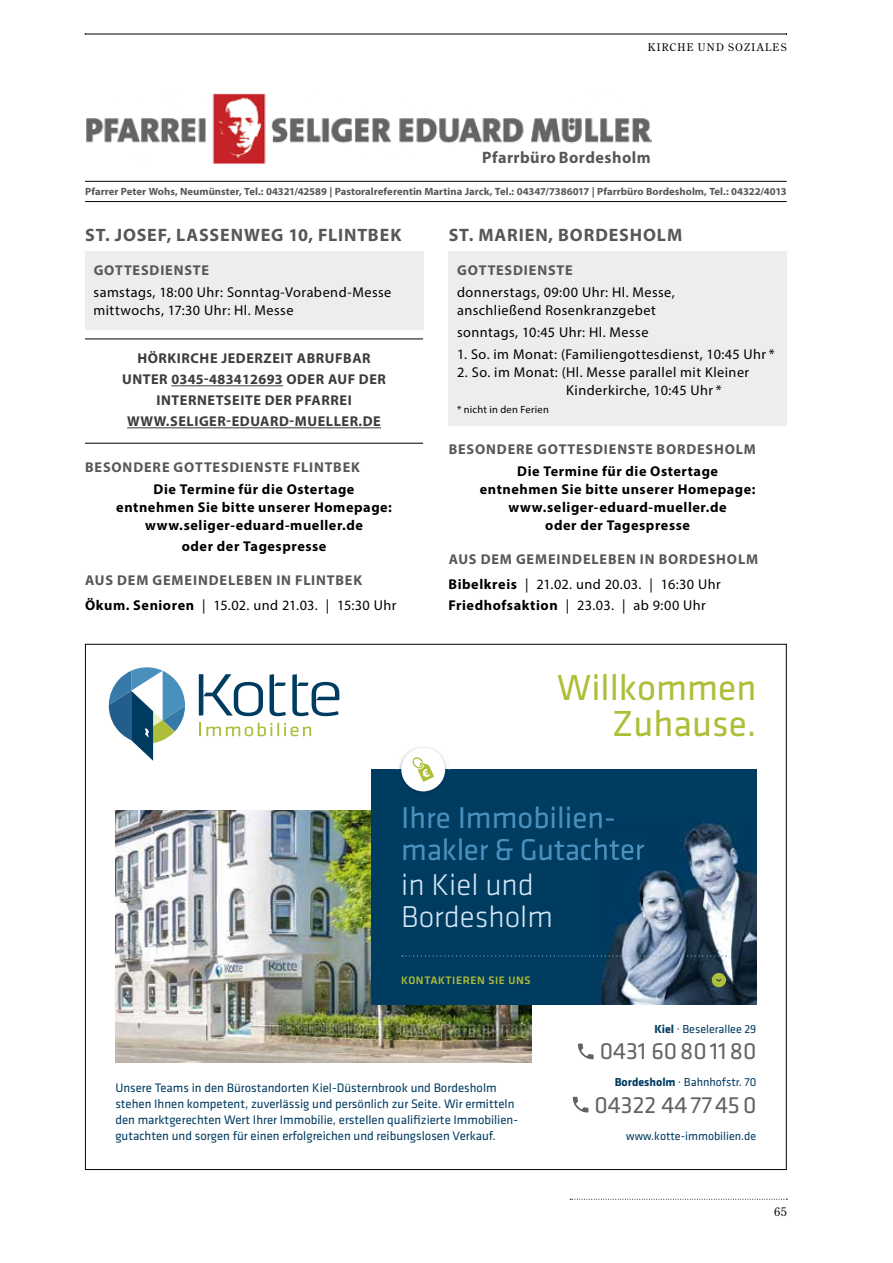
<style>
.page{position:relative;width:893px;height:1263px;background:#fff}
.page>*{position:absolute;margin:0;border:0;box-sizing:border-box;transform-origin:0 0}
.t1{font:37.5px/35.5px "Klavika Regular TF";color:#aebe38;text-align:right}
.t2{font:31.2px/31.5px "Klavika Basic";letter-spacing:-.01em;color:#4a90bd}
.t3{font:300 31.2px/31.5px "Klavika Basic";color:#d4e5f4}
.t4{font:24.3px "Klavika Basic";color:#646363}
.t5{font:700 18px "Myriad Pro";letter-spacing:.045em;color:#575756}
.t6{font:700 16.5px "Myriad Pro";letter-spacing:.025em;color:#575756}
.t7{font:14.25px/18px "Myriad Pro";letter-spacing:.03em;color:#000}
.t8{font:700 14.25px/25.2px "Myriad Pro";letter-spacing:.06em;color:#575756}
.t9{font:700 14.25px/18px "Myriad Pro";letter-spacing:.04em;color:#000;text-align:center}
.t10{font:700 14.25px/21px "Myriad Pro";letter-spacing:.04em;color:#3c3c3b;text-align:center}
.t11{font:14.25px "Klavika Basic";color:#003b60}
.t12{font:12.75px/15.9px "Klavika Basic";color:#003b60}
.t13{font:12px "Klavika Basic";color:#003b60}
.t14{font:12px "Century Old Style Std";color:#000}
.t15{font:500 11.25px "Klavika Basic";letter-spacing:.05em;color:#aebe38}
.t16{font:700 10.5px "Myriad Pro";color:#575756}
.t17{font:10.5px "Century Old Style Std";letter-spacing:.125em;color:#000}
.t18{font:10.5px "Myriad Pro";letter-spacing:.025em;color:#000}
.s1{color:#000}
.s2{font-weight:400;color:#000}
.s3{font-weight:700}
</style>
<div class="page">
<hr style="left:85px;top:34px;width:701px;height:1px;background:#000">
<svg style="left:570px;top:1199px;width:217px;height:1px"></svg>
<img style="left:115px;top:811px;width:416px;height:252px">
<svg style="left:199px;top:722px;width:112px;height:14px"></svg>
<svg style="left:199px;top:674px;width:64px;height:42px"></svg>
<svg style="left:270px;top:674px;width:16px;height:42px"></svg>
<svg style="left:292px;top:674px;width:47px;height:42px"></svg>
<svg style="left:109px;top:667px;width:76px;height:94px"></svg>
<div style="left:371px;top:769px;width:385px;height:236px;background:#003b60"></div>
<img style="left:399px;top:747px;width:48px;height:45px">
<div style="left:401px;top:747px;width:44px;height:44px;background:#fff;border-radius:50%"></div>
<svg style="left:412px;top:757px;width:22px;height:25px"></svg>
<img style="left:599px;top:823px;width:157px;height:182px">
<img style="left:599px;top:819px;width:15px;height:9px">
<img style="left:595px;top:838px;width:49px;height:22px">
<svg style="left:402px;top:955px;width:324px;height:2px"></svg>
<div style="left:712px;top:973px;width:14px;height:14px;background:#aebe38;border-radius:50%"></div>
<svg style="left:578px;top:1043px;width:16px;height:16px"></svg>
<svg style="left:573px;top:1097px;width:15px;height:15px"></svg>
<hr style="left:85px;top:181px;width:702px;height:1px;background:#000">
<hr style="left:85px;top:201px;width:702px;height:1px;background:#000">
<hr style="left:171px;top:385px;width:112px;height:1px;background:#3c3c3b">
<hr style="left:127px;top:427px;width:254px;height:1px;background:#3c3c3b">
<hr style="left:85px;top:443px;width:338px;height:1px;background:#000">
<hr style="left:85px;top:339px;width:338px;height:1px;background:#000">
<div style="left:85px;top:251px;width:338px;height:79px;background:#ededed"></div>
<img style="left:86px;top:94px;width:565px;height:69px">
<div style="left:449px;top:251px;width:338px;height:175px;background:#ededed"></div>
<p class="t17" style="left:648px;top:40px;width:140px">KIRCHE UND SOZIALES</p>
<p class="t6" style="left:482px;top:147px;width:170px">Pfarrbüro Bordesholm</p>
<p class="t16" style="left:85px;top:185px;width:703px">Pfarrer Peter Wohs, Neumünster, Tel.: 04321/42589 | Pastoralreferentin Martina Jarck, Tel.: 04347/7386017 | Pfarrbüro Bordesholm, Tel.: 04322/4013</p>
<p class="t5" style="left:85px;top:223px;width:318px">ST. JOSEF, LASSENWEG 10, FLINTBEK</p>
<p class="t5" style="left:449px;top:223px;width:235px">ST. MARIEN, BORDESHOLM</p>
<p class="t8" style="left:94px;top:257px;width:117px">GOTTESDIENSTE</p>
<p class="t7" style="left:94px;top:283px;width:299px">samstags, 18:00 Uhr: Sonntag-Vorabend-Messe mittwochs, 17:30 Uhr: Hl. Messe</p>
<p class="t10" style="left:122px;top:348px;width:265px">HÖRKIRCHE JEDERZEIT ABRUFBAR<br>UNTER 0345-483412693 ODER AUF DER<br>INTERNETSEITE DER PFARREI<br>WWW.SELIGER-EDUARD-MUELLER.DE</p>
<p class="t8" style="left:85px;top:454px;width:276px">BESONDERE GOTTESDIENSTE FLINTBEK</p>
<p class="t9" style="left:116px;top:480px;width:277px">Die Termine für die Ostertage entnehmen Sie bitte unserer Homepage: www.seliger-eduard-mueller.de</p>
<p class="t9" style="left:182px;top:537px;width:146px">oder der Tagespresse</p>
<p class="t8" style="left:85px;top:567px;width:313px">AUS DEM GEMEINDELEBEN IN FLINTBEK<br><span class="s1">Ökum. Senioren</span> <span class="s2">| 15.02. und 21.03. | 15:30 Uhr</span></p>
<p class="t8" style="left:457px;top:257px;width:117px">GOTTESDIENSTE</p>
<p class="t7" style="left:457px;top:283px;width:219px">donnerstags, 09:00 Uhr: Hl. Messe, anschließend Rosenkranzgebet</p>
<p class="t7" style="left:457px;top:323px;width:193px">sonntags, 10:45 Uhr: Hl. Messe</p>
<p class="t7" style="left:457px;top:345px;width:319px">1. So. im Monat: (Familiengottesdienst, 10:45 Uhr *</p>
<p class="t7" style="left:566px;top:363px;width:185px;text-indent:-109px">2. So. im Monat: (Hl. Messe parallel mit Kleiner<br>Kinderkirche, 10:45 Uhr *</p>
<p class="t18" style="left:457px;top:403px;width:93px">* nicht in den Ferien</p>
<p class="t8" style="left:449px;top:436px;width:309px">BESONDERE GOTTESDIENSTE BORDESHOLM</p>
<p class="t9" style="left:480px;top:462px;width:277px">Die Termine für die Ostertage entnehmen Sie bitte unserer Homepage: www.seliger-eduard-mueller.de<br>oder der Tagespresse</p>
<p class="t8" style="left:449px;top:546px;width:311px">AUS DEM GEMEINDELEBEN IN BORDESHOLM<br><span class="s1">Bibelkreis</span> <span class="s2">| 21.02. und 20.03. | 16:30 Uhr</span></p>
<p class="t7" style="left:449px;top:596px;width:259px"><span class="s3">Friedhofsaktion</span> | 23.03. | ab 9:00 Uhr</p>
<h1 class="t1" style="left:557px;top:671px;width:201px">Willkommen<br>Zuhause.</h1>
<h2 class="t2" style="left:401px;top:801px;width:244px">Ihre Immobilien&shy;makler &amp; Gutachter</h2>
<h2 class="t3" style="left:401px;top:868px;width:153px">in Kiel und<br>Bordesholm</h2>
<p class="t15" style="left:401px;top:972px;width:131px">KONTAKTIEREN SIE UNS</p>
<p class="t11" style="left:729px;top:978px;width:6px;rotate:90deg">›</p>
<p class="t12" style="left:115px;top:1079px;width:404px">Unsere Teams in den Bürostandorten Kiel-Düsternbrook und Bordesholm stehen Ihnen kompetent, zuverlässig und persönlich zur Seite. Wir ermitteln den marktgerechten Wert Ihrer Immobilie, erstellen qualifizierte Immobilien&shy;gutachten und sorgen für einen erfolgreichen und reibungslosen Verkauf.</p>
<p class="t13" style="left:654px;top:1021px;width:103px"><span class="s3">Kiel</span> · Beselerallee 29</p>
<h3 class="t4" style="left:600px;top:1035px;width:158px">0431 60 80 11 80</h3>
<p class="t13" style="left:615px;top:1074px;width:143px"><span class="s3">Bordesholm</span> · Bahnhofstr. 70</p>
<h3 class="t4" style="left:594px;top:1088px;width:163px">04322 44 77 45 0</h3>
<p class="t13" style="left:626px;top:1128px;width:132px">www.kotte-immobilien.de</p>
<p class="t14" style="left:774px;top:1204px;width:14px">65</p>
</div>
